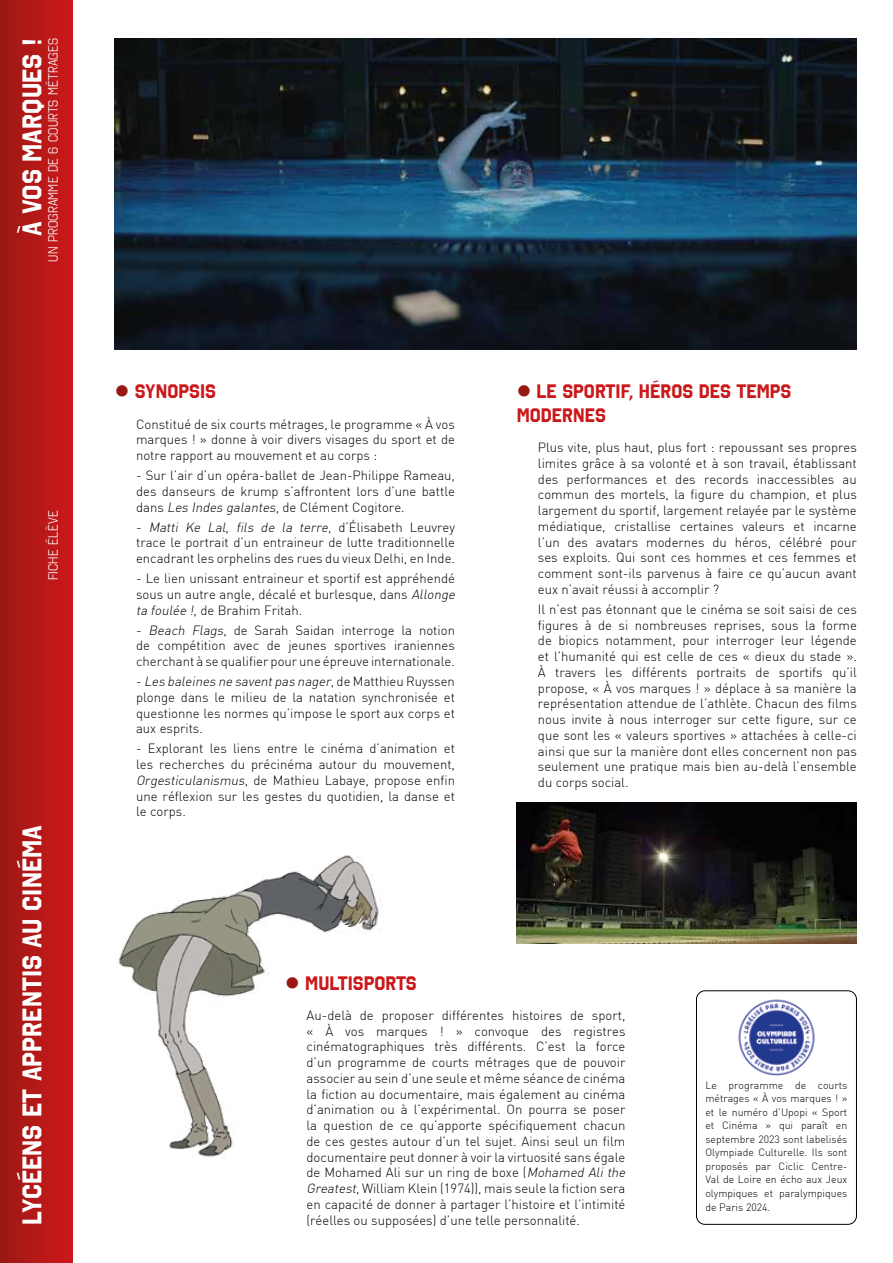
<style>
.page{position:relative;width:893px;height:1263px;background:#fff}
.page>*{position:absolute;margin:0;border:0;box-sizing:border-box;transform-origin:0 0}
.t1{font:700 27px "Octin College Rg";color:#fff}
.t2{font:700 19.5px/23.4px "Octin College Rg";color:#cb181a}
.t3{font:13.5px "Octin College Bk";letter-spacing:.01em;color:#fff}
.t4{font:300 13.2px/15.8px "DIN";color:#000;text-align:justify}
.t5{font:300 10.5px/13.5px "DIN";color:#000;text-align:justify}
.s1{color:#9a1813}
.s2{font-style:italic}
</style>
<div class="page">
<img style="left:115px;top:38px;width:742px;height:311px">
<div style="left:0;top:0;width:72px;height:1263px;background:linear-gradient(to right,#9b1914,#cc181a)"></div>
<img style="left:116px;top:855px;width:266px;height:302px">
<img style="left:517px;top:802px;width:340px;height:141px">
<div style="left:696px;top:990px;width:161px;height:235px;border:1px solid #000;border-radius:9px"></div>
<img style="left:738px;top:999px;width:77px;height:76px">
<h1 class="t1" style="left:17px;top:236px;width:199px;rotate:-90deg">À VOS MARQUES !</h1>
<p class="t3" style="left:45px;top:262px;width:225px;rotate:-90deg">un programme de 6 courts métrages</p>
<p class="t3" style="left:45px;top:580px;width:71px;rotate:-90deg">fiche élève</p>
<h1 class="t1" style="left:17px;top:1225px;width:401px;rotate:-90deg">LYCÉENS ET APPRENTIS AU CINÉMA</h1>
<h2 class="t2" style="left:115px;top:380px;width:103px"><span class="s1">●</span> SYNOPSIS</h2>
<h2 class="t2" style="left:517px;top:380px;width:276px"><span class="s1">●</span> LE SPORTIF, HÉROS DES TEMPS<br>MODERNES</h2>
<p class="t4" style="left:136px;top:416px;width:320px">Constitué de six courts métrages, le programme « À vos marques ! » donne à voir divers visages du sport et de notre rapport au mouvement et au corps :</p>
<p class="t4" style="left:136px;top:467px;width:320px">- Sur l’air d’un opéra-ballet de Jean-Philippe Rameau, des danseurs de krump s’affrontent lors d’une battle dans <span class="s2">Les Indes galantes</span>, de Clément Cogitore.</p>
<p class="t4" style="left:136px;top:519px;width:320px">- <span class="s2">Matti Ke Lal, fils de la terre</span>, d ’ É l i s a b e t h Le u v rey trace le portrait d’un entraineur de lutte traditionnelle encadrant les orphelins des rues du vieux Delhi, en Inde.</p>
<p class="t4" style="left:136px;top:570px;width:323px;text-align:left">- Le lien unissant entraineur et sportif est appréhendé sous un autre angle, décalé et burlesque, dans <span class="s2">Allonge ta foulée !</span>, de Brahim Fritah.</p>
<p class="t4" style="left:136px;top:622px;width:320px">- <span class="s2">Beach Flags</span>, de Sarah Saidan interroge la notion de compétition avec de jeunes sportives iraniennes cherchant à se qualifier pour une épreuve internationale.</p>
<p class="t4" style="left:136px;top:673px;width:320px">- <span class="s2">Les baleines ne saventpas nager</span>, d e M a tt h i e u R u ys s e n plonge dans le milieu de la natation synchronisée et questionne les normes qu’impose le sport aux corps et aux esprits.</p>
<p class="t4" style="left:136px;top:741px;width:320px">- Explorant les liens entre le cinéma d’animation et les recherches du précinéma autour du mouvement, <span class="s2">Orgesticulanismus</span>, de Mathieu Labaye, propose enfin une réflexion sur les gestes du quotidien, la danse et le corps.</p>
<p class="t4" style="left:538px;top:439px;width:320px">Plus vite, plus haut, plus fort : repoussant ses propres limites grâce à sa volonté et à son travail, établissant des performances et des records inaccessibles au commun des mortels, la figure du champion, et plus largement du sportif, largement relayée par le système médiatique, cristallise certaines valeurs et incarne l’un des avatars modernes du héros, célébré pour ses exploits. Qui sont ces hommes et ces femmes et comment sont-ils parvenus à faire ce qu’aucun avant eux n’avait réussi à accomplir ?</p>
<p class="t4" style="left:538px;top:601px;width:320px">Il n’est pas étonnant que le cinéma se soit saisi de ces figures à de si nombreuses reprises, sous la forme de biopics notamment, pour interroger leur légende et l’humanité qui est celle de ces « dieux du stade ».<br>À travers les différents portraits de sportifs qu’il propose, « À vos marques ! » déplace à sa manière la représentation attendue de l’athlète. Chacun des films nous invite à nous interroger sur cette figure, sur ce que sont les « valeurs sportives » attachées à celle-ci ainsi que sur la manière dont elles concernent non pas seulement une pratique mais bien au-delà l’ensemble du corps social.</p>
<h2 class="t2" style="left:285px;top:971px;width:133px"><span class="s1">●</span> MULTISPORTS</h2>
<p class="t4" style="left:307px;top:1007px;width:323px;text-align:left">Au-delà de proposer différentes histoires de sport, « À vos marques ! » convoque des registres cinématographiques très différents. C’est la force d’un programme de courts métrages que de pouvoir associer au sein d’une seule et même séance de cinéma la fiction au documentaire, mais également au cinéma d’animation ou à l’expérimental. On pourra se poser la question de ce qu’apporte spécifiquement chacun de ces gestes autour d’un tel sujet. Ainsi seul un film documentaire peut donner à voir la virtuosité sans égale de Mohamed Ali sur un ring de boxe (<span class="s2">Mohamed Ali the Greatest</span>, William Klein (1974)), mais seule la fiction sera en capacité de donner à partager l’histoire et l’intimité (réelles ou supposées) d’une telle personnalité.</p>
<p class="t5" style="left:705px;top:1078px;width:144px">Le programme de courts métrages « À vos marques ! » et le numéro d’Upopi « Sport et Cinéma » qui paraît en septembre 2023 sont labelisés Olympiade Culturelle. Ils sont proposés par Ciclic Centre-Val de Loire en écho aux Jeux olympiques et paralympiques de Paris 2024.</p>
</div>
